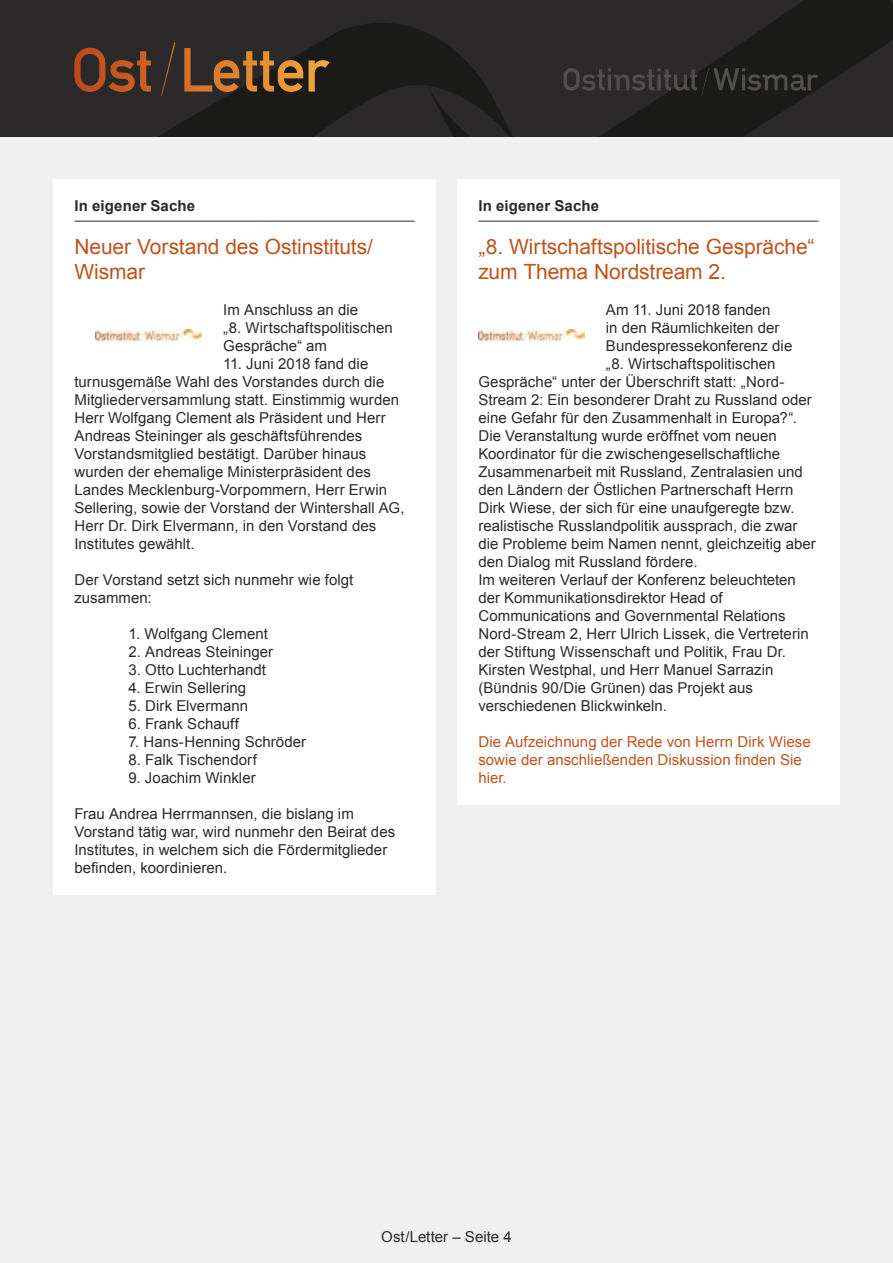
<style>
.page{position:relative;width:893px;height:1263px;background:#f1f0f0}
.page>*{position:absolute;margin:0;border:0;box-sizing:border-box;transform-origin:0 0}
.t1{font:21px/25.2px "Arial";letter-spacing:-.005em;color:#be531c}
.t2{font:15px/18px "Arial";letter-spacing:.005em;color:#2b2929}
.t3{font:15px/18px "Arial";letter-spacing:.005em;color:#be531c}
.t4{font:700 15px "Arial";letter-spacing:.01em;color:#2b2929}
</style>
<div class="page">
<svg style="left:0;top:0;width:893px;height:136px;background:#262424"></svg>
<svg style="left:74px;top:43px;width:256px;height:53px;background:#583c27"></svg>
<svg style="left:563px;top:68px;width:256px;height:28px;background:#2f2d2d"></svg>
<div style="left:53px;top:179px;width:383px;height:715px;background:#fff"></div>
<hr style="left:74px;top:221px;width:341px;height:1px;background:#2b2929">
<div style="left:457px;top:179px;width:383px;height:625px;background:#fff"></div>
<hr style="left:478px;top:221px;width:341px;height:1px;background:#2b2929">
<img style="left:478px;top:329px;width:107px;height:12px">
<img style="left:96px;top:329px;width:106px;height:12px">
<p class="t4" style="left:74px;top:195px;width:122px">In eigener Sache</p>
<h1 class="t1" style="left:74px;top:234px;width:300px">Neuer Vorstand des Ostinstituts/<br>Wismar</h1>
<p class="t2" style="left:223px;top:301px;width:171px">Im Anschluss an die<br>„8. Wirtschaftspolitischen<br>Gespräche“ am</p>
<p class="t2" style="left:74px;top:355px;width:332px;text-indent:149px">11. Juni 2018 fand die turnusgemäße Wahl des Vorstandes durch die Mitgliederversammlung statt. Einstimmig wurden Herr Wolfgang Clement als Präsident und Herr Andreas Steininger als geschäftsführendes Vorstandsmitglied bestätigt. Darüber hinaus wurden der ehemalige Ministerpräsident des Landes Mecklenburg-Vorpommern, Herr Erwin Sellering, sowie der Vorstand der Wintershall AG, Herr Dr. Dirk Elvermann, in den Vorstand des Institutes gewählt.</p>
<p class="t2" style="left:74px;top:571px;width:280px">Der Vorstand setzt sich nunmehr wie folgt zusammen:</p>
<p class="t2" style="left:128px;top:625px;width:141px">1. Wolfgang Clement</p>
<p class="t2" style="left:128px;top:643px;width:146px">2. Andreas Steininger</p>
<p class="t2" style="left:128px;top:661px;width:139px">3. Otto Luchterhandt</p>
<p class="t2" style="left:128px;top:679px;width:119px">4. Erwin Sellering</p>
<p class="t2" style="left:128px;top:697px;width:121px">5. Dirk Elvermann</p>
<p class="t2" style="left:128px;top:715px;width:112px">6. Frank Schauff</p>
<p class="t2" style="left:128px;top:733px;width:179px">7. Hans-Henning Schröder</p>
<p class="t2" style="left:128px;top:751px;width:130px">8. Falk Tischendorf</p>
<p class="t2" style="left:128px;top:769px;width:129px">9. Joachim Winkler</p>
<p class="t2" style="left:74px;top:805px;width:322px">Frau Andrea Herrmannsen, die bislang im Vorstand tätig war, wird nunmehr den Beirat des Institutes, in welchem sich die Fördermitglieder befinden, koordinieren.</p>
<p class="t4" style="left:478px;top:195px;width:122px">In eigener Sache</p>
<h1 class="t1" style="left:478px;top:234px;width:338px">„8. Wirtschaftspolitische Gespräche“ zum Thema Nordstream 2.</h1>
<p class="t2" style="left:606px;top:301px;width:166px">Am 11. Juni 2018 fanden</p>
<p class="t2" style="left:606px;top:319px;width:175px">in den Räumlichkeiten der</p>
<p class="t2" style="left:606px;top:337px;width:188px">Bundespressekonferenz die</p>
<p class="t2" style="left:606px;top:355px;width:171px">„8. Wirtschaftspolitischen</p>
<p class="t2" style="left:478px;top:373px;width:307px">Gespräche“ unter der Überschrift statt: „Nord-</p>
<p class="t2" style="left:478px;top:391px;width:335px">Stream 2: Ein besonderer Draht zu Russland oder</p>
<p class="t2" style="left:478px;top:409px;width:320px">eine Gefahr für den Zusammenhalt in Europa?“.</p>
<p class="t2" style="left:478px;top:427px;width:300px">Die Veranstaltung wurde eröffnet vom neuen</p>
<p class="t2" style="left:478px;top:445px;width:303px">Koordinator für die zwischengesellschaftliche</p>
<p class="t2" style="left:478px;top:463px;width:326px">Zusammenarbeit mit Russland, Zentralasien und</p>
<p class="t2" style="left:478px;top:481px;width:317px">den Ländern der Östlichen Partnerschaft Herrn</p>
<p class="t2" style="left:478px;top:499px;width:318px">Dirk Wiese, der sich für eine unaufgeregte bzw.</p>
<p class="t2" style="left:478px;top:517px;width:321px">realistische Russlandpolitik aussprach, die zwar</p>
<p class="t2" style="left:478px;top:535px;width:339px">die Probleme beim Namen nennt, gleichzeitig aber</p>
<p class="t2" style="left:478px;top:553px;width:221px">den Dialog mit Russland fördere.</p>
<p class="t2" style="left:478px;top:571px;width:319px">Im weiteren Verlauf der Konferenz beleuchteten</p>
<p class="t2" style="left:478px;top:589px;width:246px">der Kommunikationsdirektor Head of</p>
<p class="t2" style="left:478px;top:607px;width:309px">Communications and Governmental Relations</p>
<p class="t2" style="left:478px;top:625px;width:332px">Nord-Stream 2, Herr Ulrich Lissek, die Vertreterin</p>
<p class="t2" style="left:478px;top:643px;width:309px">der Stiftung Wissenschaft und Politik, Frau Dr.</p>
<p class="t2" style="left:478px;top:661px;width:297px">Kirsten Westphal, und Herr Manuel Sarrazin</p>
<p class="t2" style="left:478px;top:679px;width:276px">(Bündnis 90/Die Grünen) das Projekt aus</p>
<p class="t2" style="left:478px;top:697px;width:190px">verschiedenen Blickwinkeln.</p>
<p class="t3" style="left:478px;top:733px;width:334px">Die Aufzeichnung der Rede von Herrn Dirk Wiese sowie der anschließenden Diskussion finden Sie hier.</p>
<p class="t2" style="left:381px;top:1227px;width:132px">Ost/Letter – Seite 4</p>
</div>
